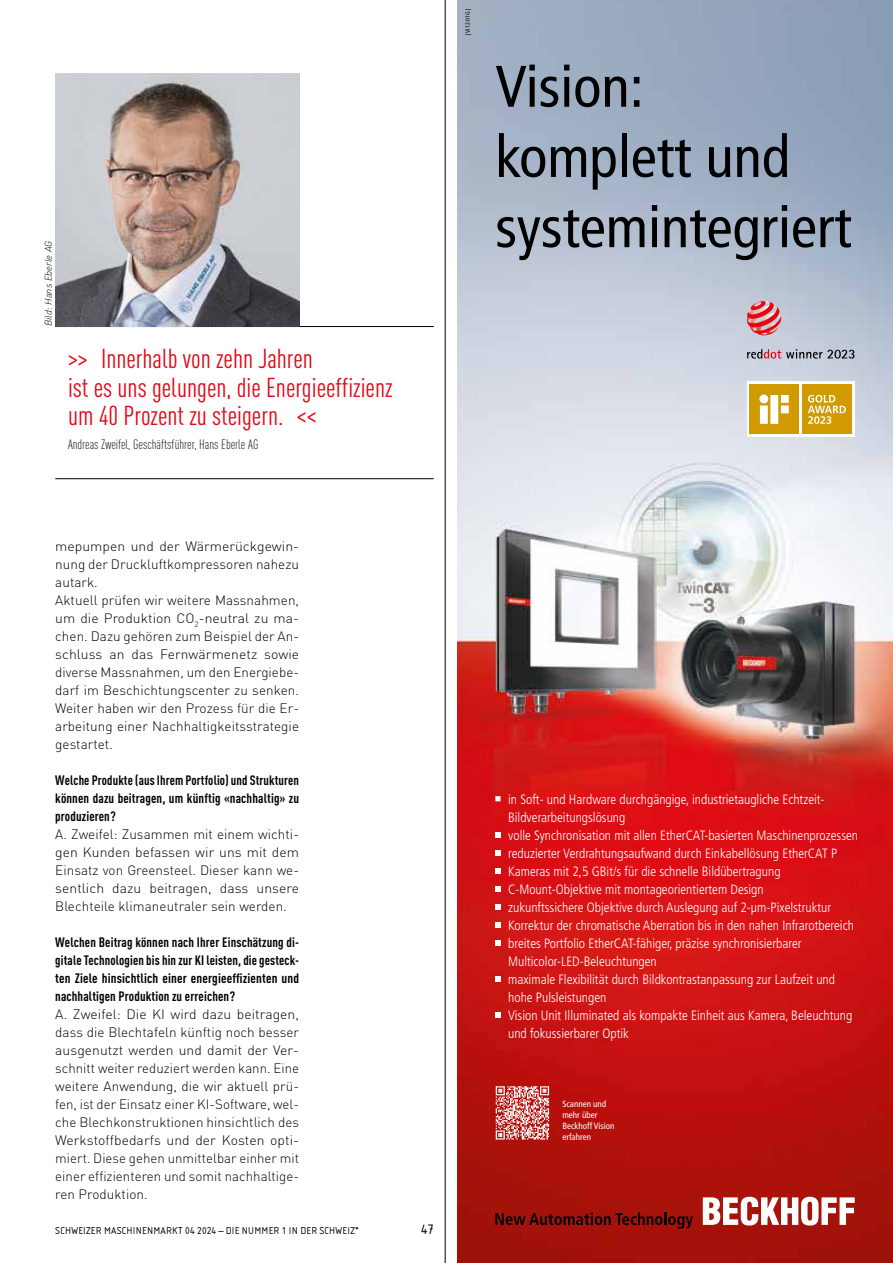
<style>
.page{position:relative;width:893px;height:1263px;background:#fff}
.page>*{position:absolute;margin:0;border:0;box-sizing:border-box;transform-origin:0 0}
.t1{font:condensed 58.5px/70.2px "Frutiger LT Pro";color:#000}
.t2{font:condensed 27px/28.5px "DIN Pro";color:#e30613}
.t3{font:14.25px "Isonorm Pro";color:#000}
.t4{font:300 13.5px/18px "DIN Pro";letter-spacing:.005em;color:#000;text-align:justify}
.t5{font:300 condensed 13.5px/18px "Frutiger LT Pro";color:#fff}
.t6{font:700 condensed 13.5px/18px "DIN Pro";letter-spacing:.01em;color:#000;text-align:justify}
.t7{font:300 condensed 13.5px "DIN Offc Pro";color:#000}
.t8{font:10.5px "Isonorm Pro";letter-spacing:.02em;color:#000}
.t9{font:italic 300 9.75px "DIN Pro";color:#000}
.t10{font:condensed 9px/10.8px "Frutiger LT Pro";color:#fff}
.t11{font:condensed 6px "Frutiger LT Pro";color:#000}
.s1{font-weight:700}
</style>
<div class="page">
<hr style="left:445px;top:0;width:1px;height:1263px;background:#000">
<hr style="left:55px;top:326px;width:379px;height:1px;background:#000">
<hr style="left:55px;top:478px;width:379px;height:1px;background:#000">
<img style="left:55px;top:73px;width:244px;height:253px">
<img style="left:457px;top:0;width:436px;height:1263px">
<div style="left:747px;top:382px;width:107px;height:55px;background:#fff"></div>
<div style="left:749px;top:384px;width:50px;height:50px;background:#d19a00"></div>
<div style="left:802px;top:384px;width:50px;height:50px;background:#d19a00"></div>
<svg style="left:835px;top:397px;width:11px;height:17px"></svg>
<svg style="left:495px;top:395px;width:340px;height:406px"></svg>
<svg style="left:495px;top:832px;width:6px;height:5px"></svg>
<svg style="left:495px;top:850px;width:6px;height:5px"></svg>
<svg style="left:495px;top:868px;width:6px;height:5px"></svg>
<svg style="left:495px;top:886px;width:6px;height:5px"></svg>
<svg style="left:495px;top:904px;width:6px;height:5px"></svg>
<svg style="left:495px;top:922px;width:6px;height:5px"></svg>
<svg style="left:495px;top:940px;width:6px;height:5px"></svg>
<svg style="left:495px;top:976px;width:6px;height:5px"></svg>
<svg style="left:495px;top:1012px;width:6px;height:5px"></svg>
<svg style="left:495px;top:1212px;width:198px;height:16px;background:#740c07"></svg>
<svg style="left:703px;top:1197px;width:152px;height:28px"></svg>
<svg style="left:747px;top:349px;width:107px;height:10px"></svg>
<svg style="left:747px;top:301px;width:34px;height:34px"></svg>
<svg style="left:496px;top:1086px;width:53px;height:53px;background:#d78280"></svg>
<p class="t9" style="left:42px;top:326px;width:87px;rotate:-90deg">Bild: Hans Eberle AG</p>
<h2 class="t2" style="left:68px;top:343px;width:326px">&gt;&gt; Innerhalb von zehn Jahren<br>ist es uns gelungen, die Energieeffizienz um 40 Prozent zu steigern. &lt;&lt;</h2>
<p class="t7" style="left:68px;top:435px;width:192px">Andreas Zweifel, Geschäftsführer, Hans Eberle AG</p>
<p class="t11" style="left:464px;top:35px;width:28px;rotate:-90deg"><span class="s1">|</span> VI12-01G <span class="s1">|</span></p>
<h1 class="t1" style="left:495px;top:52px;width:358px">Vision: komplett und systemintegriert</h1>
<p class="t4" style="left:55px;top:537px;width:245px;text-align:left">mepumpen und der Wärmerückgewin&shy;nung der Druckluftkompressoren nahezu autark.<br>Aktuell prüfen wir weitere Massnahmen, um die Produktion CO<sub>2</sub>-neutral zu ma&shy;chen. Dazu gehören zum Beispiel der An&shy;schluss an das Fernwärmenetz sowie diverse Massnahmen, um den Energiebe&shy;darf im Beschichtungscenter zu senken.<br>Weiter haben wir den Prozess für die Er&shy;arbeitung einer Nachhaltigkeitsstrategie gestartet.</p>
<p class="t6" style="left:55px;top:770px;width:245px">Welche Produkte (aus Ihrem Portfolio) und Strukturen können dazu beitragen, um künftig «nachhaltig» zu produzieren?</p>
<p class="t4" style="left:55px;top:825px;width:245px">A. Zweifel: Zusammen mit einem wichti&shy;gen Kunden befassen wir uns mit dem Einsatz von Greensteel. Dieser kann we&shy;sentlich dazu beitragen, dass unsere Blechteile klimaneutraler sein werden.</p>
<p class="t6" style="left:55px;top:932px;width:245px">Welchen Beitrag können nach Ihrer Einschätzung di&shy;gitale Technologien bis hin zur KI leisten, die gesteck&shy;ten Ziele hinsichtlich einer energieeffizienten und nachhaltigen Produktion zu erreichen?</p>
<p class="t4" style="left:55px;top:1005px;width:245px">A. Zweifel: Die KI wird dazu beitragen, dass die Blechtafeln künftig noch besser ausgenutzt werden und damit der Ver&shy;schnitt weiter reduziert werden kann. Eine weitere Anwendung, die wir aktuell prü&shy;fen, ist der Einsatz einer KI-Software, wel&shy;che Blechkonstruktionen hinsichtlich des Werkstoffbedarfs und der Kosten opti&shy;miert. Diese gehen unmittelbar einher mit einer effizienteren und somit nachhaltige&shy;ren Produktion.</p>
<p class="t8" style="left:55px;top:1225px;width:305px">SCHWEIZER MASCHINENMARKT 04 2024 – DIE NUMMER 1 IN DER SCHWEIZ*</p>
<p class="t3" style="left:421px;top:1221px;width:14px">47</p>
<p class="t5" style="left:508px;top:790px;width:351px">in Soft- und Hardware durchgängige, industrietaugliche Echtzeit-Bildverarbeitungslösung<br>volle Synchronisation mit allen EtherCAT-basierten Maschinenprozessen reduzierter Verdrahtungsaufwand durch Einkabellösung EtherCAT P Kameras mit 2,5 GBit/s für die schnelle Bildübertragung C-Mount-Objektive mit montageorientiertem Design<br>zukunftssichere Objektive durch Auslegung auf 2-µm-Pixelstruktur Korrektur der chromatische Aberration bis in den nahen Infrarotbereich breites Portfolio EtherCAT-fähiger, präzise synchronisierbarer Multicolor-LED-Beleuchtungen<br>maximale Flexibilität durch Bildkontrastanpassung zur Laufzeit und hohe Pulsleistungen<br>Vision Unit Illuminated als kompakte Einheit aus Kamera, Beleuchtung und fokussierbarer Optik</p>
<p class="t10" style="left:562px;top:1099px;width:54px">Scannen und mehr über<br>Beckhoff Vision erfahren</p>
</div>
